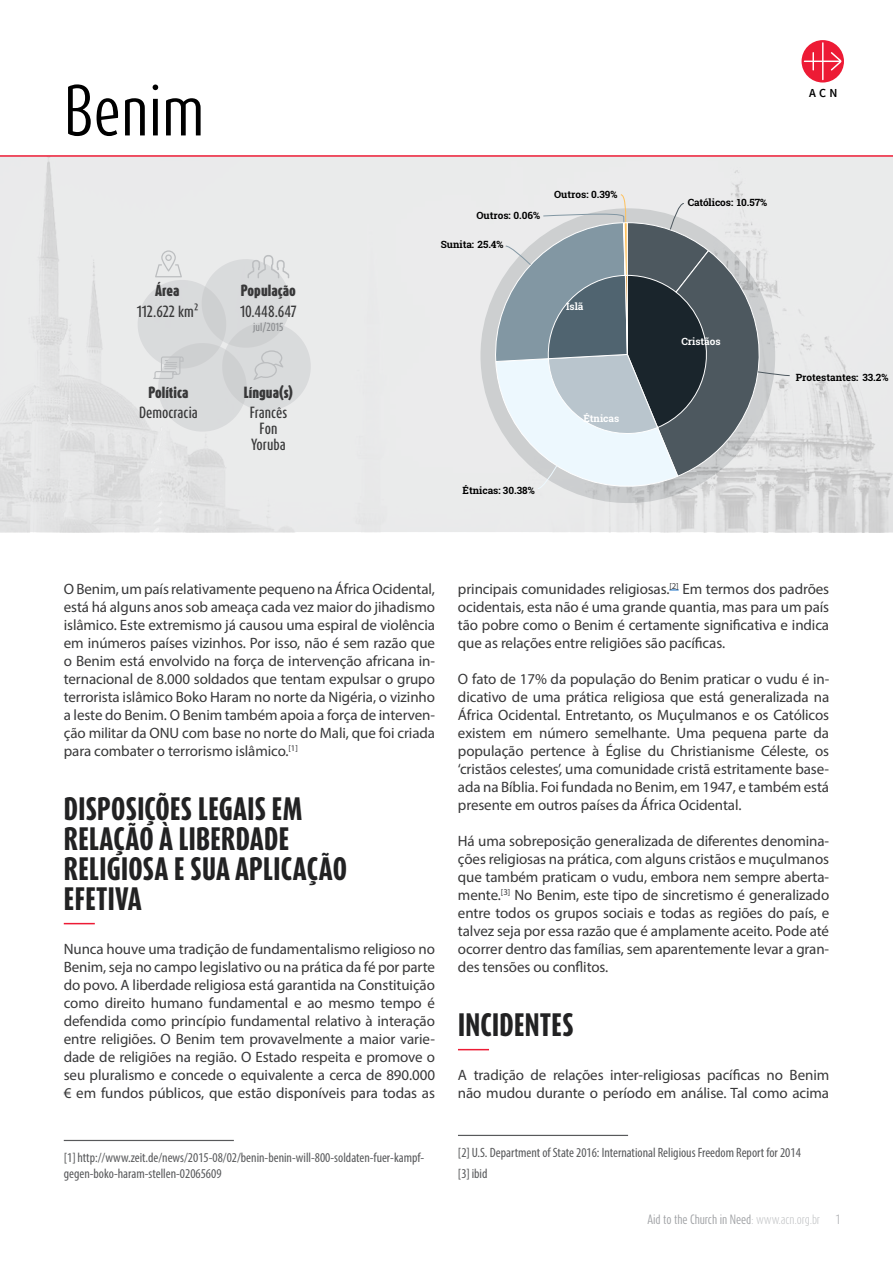
<style>
.page{position:relative;width:893px;height:1263px;background:#fff}
.page>*{position:absolute;margin:0;border:0;box-sizing:border-box;transform-origin:0 0}
.t1{font:60px "Dax Compact OT";color:#000}
.t2{font:800 27px/30px "Dax Compact OT";letter-spacing:.01em;color:#222223}
.t3{font:15px/18px "Myriad Pro";letter-spacing:-.005em;color:#383839;text-align:justify}
.t4{font:condensed 13.5px/16.2px "Myriad Pro";color:#58595b}
.t5{font:500 13.5px/16.2px "Dax Compact OT";color:#383839;text-align:center}
.t6{font:900 13.5px "Dax Compact OT";letter-spacing:.005em;color:#383839}
.t7{font:600 12.3px "Source Sans Pro";color:#000}
.t8{font:11.25px "Dax Compact OT";letter-spacing:-.01em;color:#9fa1a4}
.t9{font:300 11.25px "Dax Compact OT";color:#9fa1a4}
.t10{font:700 10.05px "Roboto Slab";color:#000}
.t11{font:700 10.05px "Roboto Slab";color:#fff}
.t12{font:500 9.75px "Dax Compact OT";color:#8b8d90}
.s1{font-weight:300;color:#bcbec0}
</style>
<div class="page">
<img style="left:0;top:157px;width:893px;height:375px">
<hr style="left:0;top:155px;width:893px;height:2px;background:#ed1b35">
<svg style="left:132px;top:250px;width:184px;height:187px;background:#dddfdf"></svg>
<svg style="left:801px;top:40px;width:43px;height:43px"></svg>
<svg style="left:804px;top:42px;width:37px;height:38px"></svg>
<svg style="left:492px;top:194px;width:299px;height:303px;background:#a3abb0"></svg>
<hr style="left:64px;top:923px;width:31px;height:1px;background:#ed1b35">
<hr style="left:64px;top:1140px;width:170px;height:1px;background:#58595b">
<hr style="left:458px;top:1049px;width:31px;height:1px;background:#ed1b35">
<hr style="left:458px;top:1135px;width:170px;height:1px;background:#58595b">
<h1 class="t1" style="left:64px;top:71px;width:142px">Benim</h1>
<p class="t6" style="left:155px;top:281px;width:26px">Área</p>
<p class="t5" style="left:137px;top:303px;width:63px">112.622 km²</p>
<p class="t6" style="left:241px;top:281px;width:57px">População</p>
<p class="t5" style="left:240px;top:303px;width:58px">10.448.647</p>
<p class="t12" style="left:253px;top:320px;width:32px">jul/2015</p>
<p class="t6" style="left:148px;top:383px;width:41px">Política</p>
<p class="t6" style="left:244px;top:383px;width:51px">Língua(s)</p>
<p class="t5" style="left:139px;top:404px;width:60px">Democracia</p>
<p class="t5" style="left:250px;top:404px;width:39px">Francês<br>Fon<br>Yoruba</p>
<p class="t10" style="left:476px;top:208px;width:65px">Outros: 0.06%</p>
<p class="t10" style="left:441px;top:238px;width:64px">Sunita: 25.4%</p>
<p class="t10" style="left:554px;top:187px;width:65px">Outros: 0.39%</p>
<p class="t11" style="left:566px;top:299px;width:19px">Islã</p>
<p class="t10" style="left:463px;top:484px;width:74px">Étnicas: 30.38%</p>
<p class="t11" style="left:583px;top:412px;width:37px">Étnicas</p>
<p class="t10" style="left:688px;top:196px;width:81px">Católicos: 10.57%</p>
<p class="t7" style="left:809px;top:85px;width:30px">ACN</p>
<p class="t11" style="left:681px;top:335px;width:41px">Cristãos</p>
<p class="t10" style="left:796px;top:370px;width:94px">Protestantes: 33.2%</p>
<p class="t3" style="left:64px;top:580px;width:373px">O Benim, um país relativamente pequeno na África Ocidental, está há alguns anos sob ameaça cada vez maior do jihadismo islâmico. Este extremismo já causou uma espiral de violência em inúmeros países vizinhos. Por isso, não é sem razão que o Benim está envolvido na força de intervenção africana in&shy;ternacional de 8.000 soldados que tentam expulsar o grupo terrorista islâmico Boko Haram no norte da Nigéria, o vizinho a leste do Benim. O Benim também apoia a força de interven&shy;ção militar da ONU com base no norte do Mali, que foi criada para combater o terrorismo islâmico.<sup>[1]</sup></p>
<h2 class="t2" style="left:64px;top:794px;width:285px">DISPOSIÇÕES LEGAIS EM<br>RELAÇÃO À LIBERDADE<br>RELIGIOSA E SUA APLICAÇÃO<br>EFETIVA</h2>
<p class="t3" style="left:64px;top:940px;width:373px">Nunca houve uma tradição de fundamentalismo religioso no Benim, seja no campo legislativo ou na prática da fé por parte do povo. A liberdade religiosa está garantida na Constituição como direito humano fundamental e ao mesmo tempo é defendida como princípio fundamental relativo à interação entre religiões. O Benim tem provavelmente a maior varie&shy;dade de religiões na região. O Estado respeita e promove o seu pluralismo e concede o equivalente a cerca de 890.000 € em fundos públicos, que estão disponíveis para todas as</p>
<p class="t4" style="left:64px;top:1149px;width:362px">[1] http://www.zeit.de/news/2015-08/02/benin-benin-will-800-soldaten-fuer-kampf&shy;gegen-boko-haram-stellen-02065609</p>
<p class="t3" style="left:458px;top:580px;width:373px">principais comunidades religiosas.<sup>[2]</sup> Em termos dos padrões ocidentais, esta não é uma grande quantia, mas para um país tão pobre como o Benim é certamente significativa e indica que as relações entre religiões são pacíficas.</p>
<p class="t3" style="left:458px;top:670px;width:373px">O fato de 17% da população do Benim praticar o vudu é in&shy;dicativo de uma prática religiosa que está generalizada na África Ocidental. Entretanto, os Muçulmanos e os Católicos existem em número semelhante. Uma pequena parte da população pertence à Église du Christianisme Céleste, os ‘cristãos celestes’, uma comunidade cristã estritamente base&shy;ada na Bíblia. Foi fundada no Benim, em 1947, e também está presente em outros países da África Ocidental.</p>
<p class="t3" style="left:458px;top:832px;width:373px">Há uma sobreposição generalizada de diferentes denomina&shy;ções religiosas na prática, com alguns cristãos e muçulmanos que também praticam o vudu, embora nem sempre aberta&shy;mente.<sup>[3]</sup> No Benim, este tipo de sincretismo é generalizado entre todos os grupos sociais e todas as regiões do país, e talvez seja por essa razão que é amplamente aceito. Pode até ocorrer dentro das famílias, sem aparentemente levar a gran&shy;des tensões ou conflitos.</p>
<h2 class="t2" style="left:458px;top:1010px;width:117px">INCIDENTES</h2>
<p class="t3" style="left:458px;top:1066px;width:373px">A tradição de relações inter-religiosas pacíficas no Benim não mudou durante o período em análise. Tal como acima</p>
<p class="t4" style="left:458px;top:1141px;width:344px;line-height:21.3px">[2] U.S. Department of State 2016: International Religious Freedom Report for 2014 [3]ibid</p>
<p class="t8" style="left:648px;top:1212px;width:174px">Aid to the Church in Need<span class="s1">: www.acn.org.br</span></p>
<p class="t9" style="left:836px;top:1212px;width:6px">1</p>
</div>
